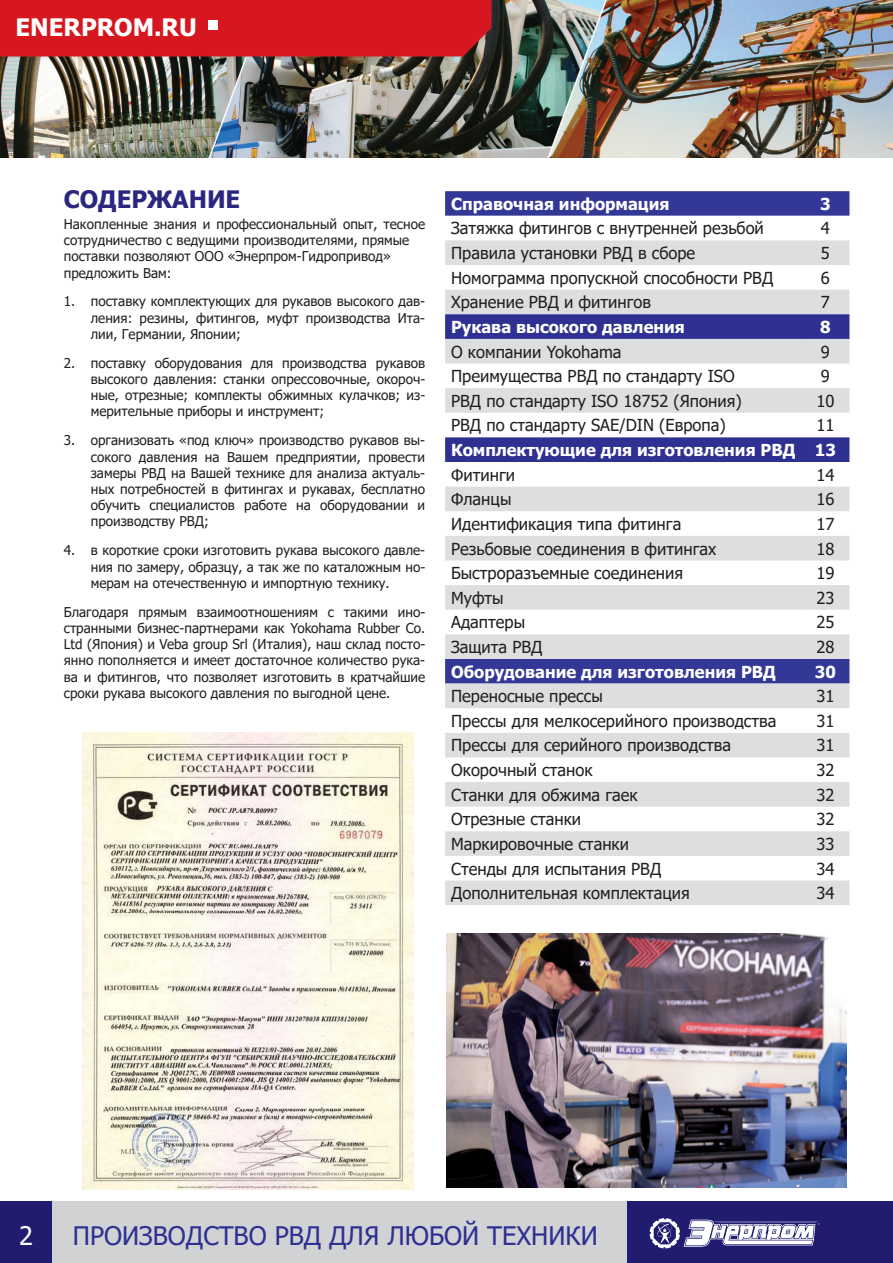
<style>
.page{position:relative;width:893px;height:1263px;background:#fff}
.page>*{position:absolute;margin:0;border:0;box-sizing:border-box;transform-origin:0 0}
.t1{font:25.5px "Tahoma";color:#2e3092}
.t2{font:25.5px "Tahoma";color:#fff}
.t3{font:700 24px "Tahoma";color:#fff}
.Text{font:700 24px "Tahoma";color:#292780}
.Text-2{font:16.5px "Tahoma";color:#231f20}
.Text-3{font:700 16.5px "Tahoma";color:#fff}
.Для_Содержания{font:700 16.5px "Tahoma";color:#fff}
.ЗАГОЛОВОК{font:700 16.5px "Tahoma";color:#fff}
.Text-4{font:13.5px/16.2px "Tahoma";color:#231f20;text-align:justify}
</style>
<div class="page">
<img style="left:446px;top:933px;width:400px;height:255px">
<svg style="left:445px;top:191px;width:404px;height:25px;background:#373b97"></svg>
<svg style="left:445px;top:240px;width:404px;height:665px;fill:#dddee0"></svg>
<svg style="left:445px;top:314px;width:404px;height:25px;background:#313393"></svg>
<div style="left:445px;top:437px;width:404px;height:25px;background:#2e3092"></div>
<img style="left:82px;top:732px;width:332px;height:457px">
<div style="left:0;top:1201px;width:52px;height:62px;background:#201c70"></div>
<div style="left:52px;top:1201px;width:575px;height:62px;background:#d1d2d4"></div>
<div style="left:627px;top:1201px;width:266px;height:62px;background:#201c70"></div>
<svg style="left:650px;top:1218px;width:170px;height:30px"></svg>
<img style="left:0;top:0;width:893px;height:157px">
<div style="left:208px;top:20px;width:9px;height:10px;background:#fff"></div>
<h2 class="t3" style="left:16px;top:10px;width:183px">ENERPROM.RU</h2>
<p class="Text" style="left:64px;top:183px;width:178px">СОДЕРЖАНИЕ</p>
<p class="Text-4" style="left:64px;top:216px;width:363px;text-align:left">Накопленные знания и профессиональный опыт, тесное сотрудничество с ведущими производителями, прямые поставки позволяют ООО «Энерпром-Гидропривод» предложить Вам:</p>
<p class="Text-4" style="left:91px;top:294px;width:336px;text-indent:-27px">1. поставку комплектующих для рукавов высокого дав&shy;ления: резины, фитингов, муфт производства Ита&shy;лии, Германии, Японии;</p>
<p class="Text-4" style="left:91px;top:356px;width:336px;text-indent:-27px">2. поставку оборудования для производства рукавов высокого давления: станки опрессовочные, окороч&shy;ные, отрезные; комплекты обжимных кулачков; из&shy;мерительные приборы и инструмент;</p>
<p class="Text-4" style="left:91px;top:433px;width:336px;text-indent:-27px">3. организовать «под ключ» производство рукавов вы&shy;сокого давления на Вашем предприятии, провести замеры РВД на Вашей технике для анализа актуаль&shy;ных потребностей в фитингах и рукавах, бесплатно обучить специалистов работе на оборудовании и производству РВД;</p>
<p class="Text-4" style="left:91px;top:543px;width:336px;text-indent:-27px">4. в короткие сроки изготовить рукава высокого давле&shy;ния по замеру, образцу, а так же по каталожным но&shy;мерам на отечественную и импортную технику.</p>
<p class="Text-4" style="left:64px;top:604px;width:363px">Благодаря прямым взаимоотношениям с такими ино&shy;странными бизнес-партнерами как Yokohama Rubber Co.<br>Ltd (Япония) и Veba group Srl (Италия), наш склад посто&shy;янно пополняется и имеет достаточное количество рука&shy;ва и фитингов, что позволяет изготовить в кратчайшие сроки рукава высокого давления по выгодной цене.</p>
<p class="Для_Содержания" style="left:451px;top:192px;width:220px">Справочная информация</p>
<p class="ЗАГОЛОВОК" style="left:820px;top:192px;width:12px">3</p>
<p class="Text-2" style="left:451px;top:217px;width:314px">Затяжка фитингов с внутренней резьбой</p>
<p class="Text-2" style="left:821px;top:217px;width:11px">4</p>
<p class="Text-2" style="left:451px;top:242px;width:246px">Правила установки РВД в сборе</p>
<p class="Text-2" style="left:821px;top:242px;width:11px">5</p>
<p class="Text-2" style="left:451px;top:267px;width:324px">Номограмма пропускной способности РВД</p>
<p class="Text-2" style="left:821px;top:267px;width:11px">6</p>
<p class="Text-2" style="left:451px;top:291px;width:202px">Хранение РВД и фитингов</p>
<p class="Text-2" style="left:821px;top:291px;width:11px">7</p>
<p class="Text-3" style="left:451px;top:315px;width:235px">Рукава высокого давления</p>
<p class="Text-3" style="left:820px;top:315px;width:12px">8</p>
<p class="Text-2" style="left:451px;top:340px;width:172px">О компании Yokohama</p>
<p class="Text-2" style="left:821px;top:340px;width:11px">9</p>
<p class="Text-2" style="left:451px;top:365px;width:285px">Преимущества РВД по стандарту ISO</p>
<p class="Text-2" style="left:821px;top:365px;width:11px">9</p>
<p class="Text-2" style="left:451px;top:390px;width:292px">РВД по стандарту ISO 18752 (Япония)</p>
<p class="Text-2" style="left:816px;top:390px;width:20px">10</p>
<p class="Text-2" style="left:451px;top:414px;width:276px">РВД по стандарту SAE/DIN (Европа)</p>
<p class="Text-2" style="left:816px;top:414px;width:20px">11</p>
<p class="Text-3" style="left:451px;top:438px;width:346px">Комплектующие для изготовления РВД</p>
<p class="Text-3" style="left:815px;top:438px;width:23px">13</p>
<p class="Text-2" style="left:451px;top:464px;width:66px">Фитинги</p>
<p class="Text-2" style="left:816px;top:464px;width:20px">14</p>
<p class="Text-2" style="left:451px;top:488px;width:62px">Фланцы</p>
<p class="Text-2" style="left:816px;top:488px;width:20px">16</p>
<p class="Text-2" style="left:451px;top:513px;width:232px">Идентификация типа фитинга</p>
<p class="Text-2" style="left:816px;top:513px;width:20px">17</p>
<p class="Text-2" style="left:451px;top:537px;width:267px">Резьбовые соединения в фитингах</p>
<p class="Text-2" style="left:816px;top:537px;width:20px">18</p>
<p class="Text-2" style="left:451px;top:562px;width:234px">Быстроразъемные соединения</p>
<p class="Text-2" style="left:816px;top:562px;width:20px">19</p>
<p class="Text-2" style="left:451px;top:587px;width:54px">Муфты</p>
<p class="Text-2" style="left:816px;top:587px;width:20px">23</p>
<p class="Text-2" style="left:451px;top:611px;width:76px">Адаптеры</p>
<p class="Text-2" style="left:816px;top:611px;width:20px">25</p>
<p class="Text-2" style="left:451px;top:636px;width:93px">Защита РВД</p>
<p class="Text-2" style="left:816px;top:636px;width:20px">28</p>
<p class="Text-3" style="left:451px;top:660px;width:326px">Оборудование для изготовления РВД</p>
<p class="Text-3" style="left:815px;top:660px;width:23px">30</p>
<p class="Text-2" style="left:451px;top:685px;width:153px">Переносные прессы</p>
<p class="Text-2" style="left:816px;top:685px;width:20px">31</p>
<p class="Text-2" style="left:451px;top:710px;width:327px">Прессы для мелкосерийного производства</p>
<p class="Text-2" style="left:816px;top:710px;width:20px">31</p>
<p class="Text-2" style="left:451px;top:734px;width:281px">Прессы для серийного производства</p>
<p class="Text-2" style="left:816px;top:734px;width:20px">31</p>
<p class="Text-2" style="left:451px;top:759px;width:143px">Окорочный станок</p>
<p class="Text-2" style="left:816px;top:759px;width:20px">32</p>
<p class="Text-2" style="left:451px;top:784px;width:188px">Станки для обжима гаек</p>
<p class="Text-2" style="left:816px;top:784px;width:20px">32</p>
<p class="Text-2" style="left:451px;top:808px;width:132px">Отрезные станки</p>
<p class="Text-2" style="left:816px;top:808px;width:20px">32</p>
<p class="Text-2" style="left:451px;top:833px;width:180px">Маркировочные станки</p>
<p class="Text-2" style="left:816px;top:833px;width:20px">33</p>
<p class="Text-2" style="left:451px;top:857px;width:212px">Стенды для испытания РВД</p>
<p class="Text-2" style="left:816px;top:857px;width:20px">34</p>
<p class="Text-2" style="left:451px;top:882px;width:240px">Дополнительная комплектация</p>
<p class="Text-2" style="left:816px;top:882px;width:20px">34</p>
<h1 class="t2" style="left:19px;top:1219px;width:15px">2</h1>
<h1 class="t1" style="left:73px;top:1219px;width:527px">ПРОИЗВОДСТВО РВД ДЛЯ ЛЮБОЙ ТЕХНИКИ</h1>
</div>
